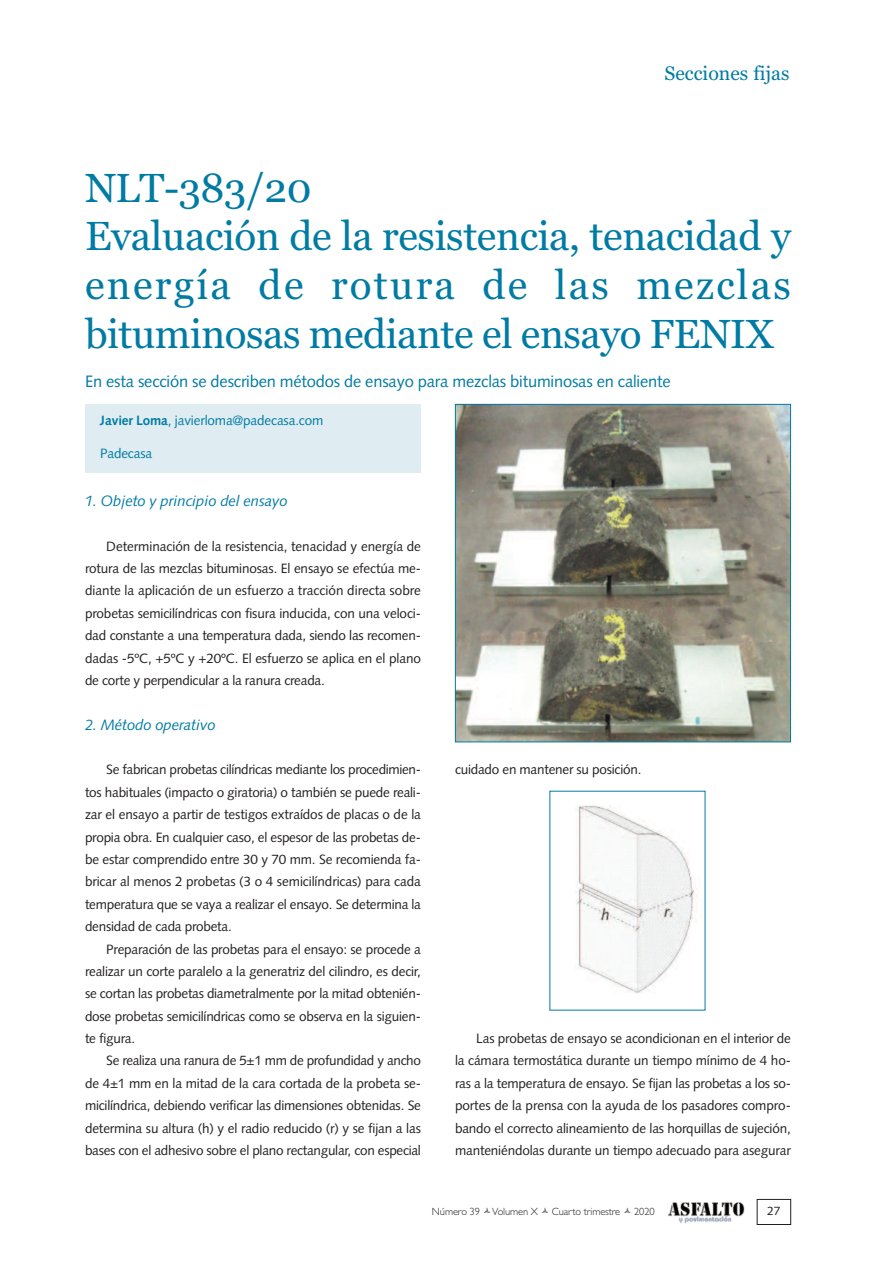
<style>
.page{position:relative;width:893px;height:1263px;background:#fff}
.page>*{position:absolute;margin:0;border:0;box-sizing:border-box;transform-origin:0 0}
.t1{font:40.5px/48.6px "Georgia";letter-spacing:-.01em;color:#007ba3}
.t2{font:19.5px "Georgia";color:#007ba3}
.t3{font:16.5px "Syntax LT Std";letter-spacing:-.01em;color:#007ba3}
.t4{font:italic 15px "Syntax LT Std";letter-spacing:-.01em;color:#007ba3}
.t5{font:13.5px/22.4px "Syntax LT Std";letter-spacing:-.015em;color:#231f20;text-align:justify}
.t6{font:13.5px "Syntax LT Std";letter-spacing:-.01em;color:#007ba3}
.t7{font:12px "Syntax LT Std";color:#231f20}
.t8{font:300 10.5px "Gill Sans";letter-spacing:-.01em;color:#231f20}
.s1{font-weight:700}
</style>
<div class="page">
<img style="left:668px;top:1202px;width:77px;height:21px">
<div style="left:757px;top:1199px;width:34px;height:26px;border:1px solid #231f20"></div>
<div style="left:85px;top:404px;width:336px;height:68px;background:#dfecf2"></div>
<img style="left:457px;top:406px;width:332px;height:334px">
<div style="left:455px;top:404px;width:336px;height:338px;border:1px solid #007ba3"></div>
<img style="left:575px;top:805px;width:123px;height:189px">
<h2 class="t2" style="left:665px;top:62px;width:126px">Secciones fijas</h2>
<h1 class="t1" style="left:85px;top:163px;width:707px">NLT-383/20<br>Evaluación de la resistencia, tenacidad y energía de rotura de las mezclas bituminosas mediante el ensayo FENIX</h1>
<p class="t3" style="left:85px;top:374px;width:587px">En esta sección se describen métodos de ensayo para mezclas bituminosas en caliente</p>
<p class="t6" style="left:100px;top:415px;width:225px"><span class="s1">Javier Loma</span>, javierloma@padecasa.com</p>
<p class="t6" style="left:100px;top:447px;width:54px">Padecasa</p>
<p class="t4" style="left:85px;top:495px;width:204px">1. Objeto y principio del ensayo</p>
<p class="t5" style="left:85px;top:536px;width:337px;text-indent:21px">Determinación de la resistencia, tenacidad y energía de rotura de las mezclas bituminosas. El ensayo se efectúa me&shy;diante la aplicación de un esfuerzo a tracción directa sobre probetas semicilíndricas con fisura inducida, con una veloci&shy;dad constante a una temperatura dada, siendo las recomen&shy;dadas -5ºC, +5ºC y +20ºC. El esfuerzo se aplica en el plano de corte y perpendicular a la ranura creada.</p>
<p class="t4" style="left:85px;top:718px;width:132px">2. Método operativo</p>
<p class="t5" style="left:85px;top:760px;width:337px;text-indent:21px">Se fabrican probetas cilíndricas mediante los procedimien&shy;tos habituales (impacto o giratoria) o también se puede reali&shy;zar el ensayo a partir de testigos extraídos de placas o de la propia obra. En cualquier caso, el espesor de las probetas de&shy;be estar comprendido entre 30 y 70 mm. Se recomienda fa&shy;bricar al menos 2 probetas (3 o 4 semicilíndricas) para cada temperatura que se vaya a realizar el ensayo. Se determina la densidad de cada probeta.</p>
<p class="t5" style="left:85px;top:939px;width:337px;text-indent:21px">Preparación de las probetas para el ensayo: se procede a realizar un corte paralelo a la generatriz del cilindro, es decir, se cortan las probetas diametralmente por la mitad obtenién&shy;dose probetas semicilíndricas como se observa en la siguien&shy;te figura.</p>
<p class="t5" style="left:85px;top:1051px;width:337px;text-indent:21px">Se realiza una ranura de 5±1 mm de profundidad y ancho de 4±1 mm en la mitad de la cara cortada de la probeta se&shy;micilíndrica, debiendo verificar las dimensiones obtenidas. Se determina su altura (h) y el radio reducido (r) y se fijan a las bases con el adhesivo sobre el plano rectangular, con especial</p>
<p class="t5" style="left:455px;top:760px;width:188px">cuidado en mantener su posición.</p>
<p class="t5" style="left:455px;top:1028px;width:337px;text-indent:21px">Las probetas de ensayo se acondicionan en el interior de la cámara termostática durante un tiempo mínimo de 4 ho&shy;ras a la temperatura de ensayo. Se fijan las probetas a los so&shy;portes de la prensa con la ayuda de los pasadores compro&shy;bando el correcto alineamiento de las horquillas de sujeción, manteniéndolas durante un tiempo adecuado para asegurar</p>
<p class="t8" style="left:432px;top:1205px;width:107px">Número 39 Volumen X</p>
<p class="t8" style="left:552px;top:1205px;width:70px">Cuarto trimestre</p>
<p class="t8" style="left:634px;top:1205px;width:22px">2020</p>
<p class="t7" style="left:767px;top:1206px;width:15px">27</p>
</div>
